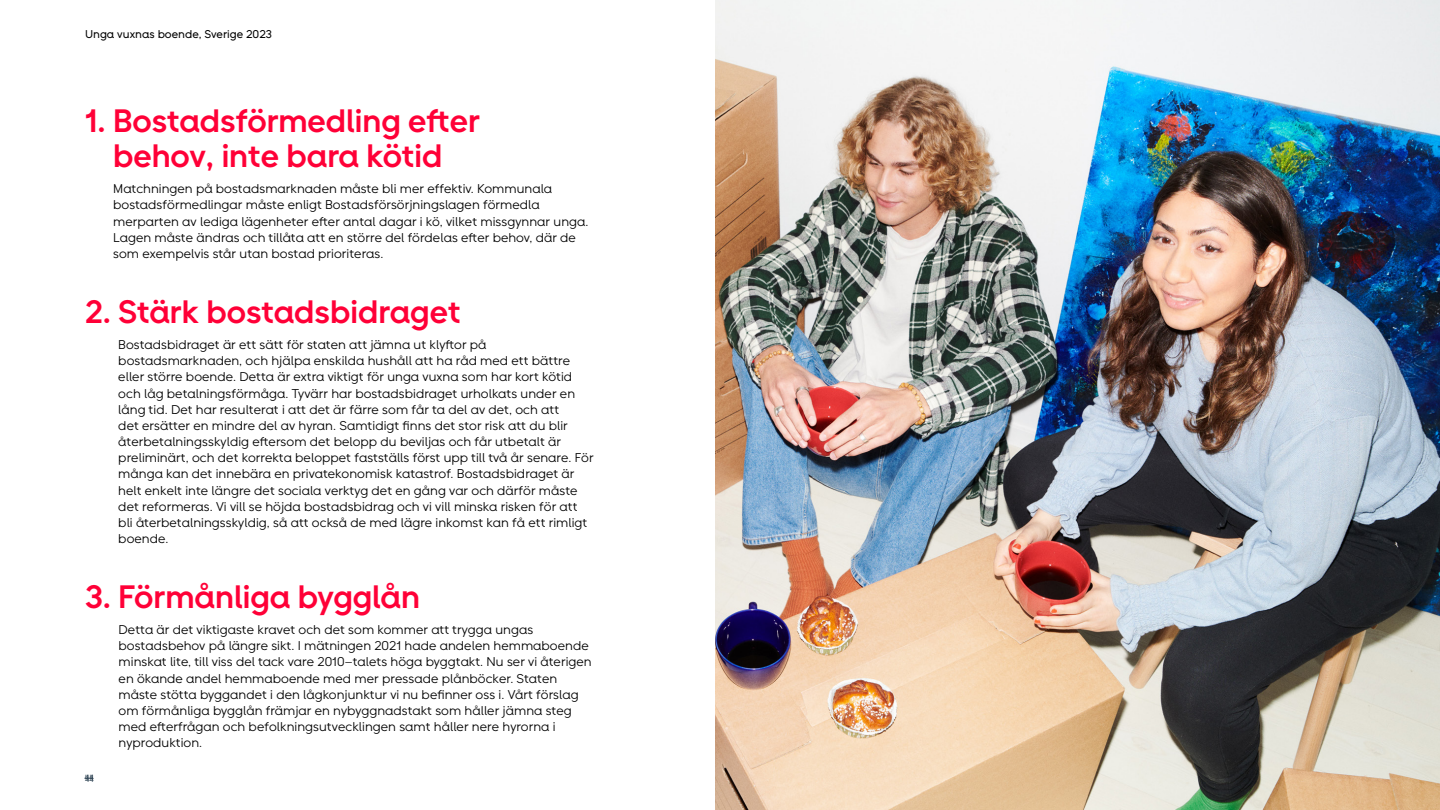
<style>
.page{position:relative;width:1440px;height:810px;background:#fff}
.page>*{position:absolute;margin:0;border:0;box-sizing:border-box;transform-origin:0 0}
.t1{font:700 32.33px/34.7px "Hyra Sans";color:#ff0037;text-align:center}
.t2{font:12.67px/16.1px "Hyra Sans Text";letter-spacing:.005em;color:#000}
.t3{font:11.25px "Hyra Sans";color:#000}
.t4{font:7.5px "Hyra Sans";color:#304555}
</style>
<div class="page">
<img style="left:716px;top:0;width:724px;height:810px">
<p class="t3" style="left:85px;top:27px;width:189px">Unga vuxnas boende, Sverige 2023</p>
<h1 class="t1" style="left:85px;top:103px;width:396px">1. Bostadsförmedling efter behov, inte bara kötid</h1>
<p class="t2" style="left:113px;top:181px;width:477px">Matchningen på bostadsmarknaden måste bli mer effektiv. Kommunala bostadsförmedlingar måste enligt Bostadsförsörjningslagen förmedla merparten av lediga lägenheter efter antal dagar i kö, vilket missgynnar unga.<br>Lagen måste ändras och tillåta att en större del fördelas efter behov, där de som exempelvis står utan bostad prioriteras.</p>
<h1 class="t1" style="left:85px;top:293px;width:377px">2. Stärk bostadsbidraget</h1>
<p class="t2" style="left:118px;top:337px;width:477px">Bostadsbidraget är ett sätt för staten att jämna ut klyftor på bostadsmarknaden, och hjälpa enskilda hushåll att ha råd med ett bättre eller större boende. Detta är extra viktigt för unga vuxna som har kort kötid och låg betalningsförmåga. Tyvärr har bostadsbidraget urholkats under en lång tid. Det har resulterat i att det är färre som får ta del av det, och att<br>det ersätter en mindre del av hyran. Samtidigt finns det stor risk att du blir återbetalningsskyldig eftersom det belopp du beviljas och får utbetalt är preliminärt, och det korrekta beloppet fastställs först upp till två år senare. För många kan det innebära en privatekonomisk katastrof. Bostadsbidraget är helt enkelt inte längre det sociala verktyg det en gång var och därför måste det reformeras. Vi vill se höjda bostadsbidrag och vi vill minska risken för att bli återbetalningsskyldig, så att också de med lägre inkomst kan få ett rimligt boende.</p>
<h1 class="t1" style="left:85px;top:578px;width:337px">3. Förmånliga bygglån</h1>
<p class="t2" style="left:119px;top:622px;width:475px">Detta är det viktigaste kravet och det som kommer att trygga ungas bostadsbehov på längre sikt. I mätningen 2021 hade andelen hemmaboende minskat lite, till viss del tack vare 2010–talets höga byggtakt. Nu ser vi återigen en ökande andel hemmaboende med mer pressade plånböcker. Staten måste stötta byggandet i den lågkonjunktur vi nu befinner oss i. Vårt förslag om förmånliga bygglån främjar en nybyggnadstakt som håller jämna steg med efterfrågan och befolkningsutvecklingen samt håller nere hyrorna i nyproduktion.</p>
<p class="t4" style="left:85px;top:773px;width:10px">44</p>
<p class="t4" style="left:85px;top:775px;width:10px">44</p>
</div>
